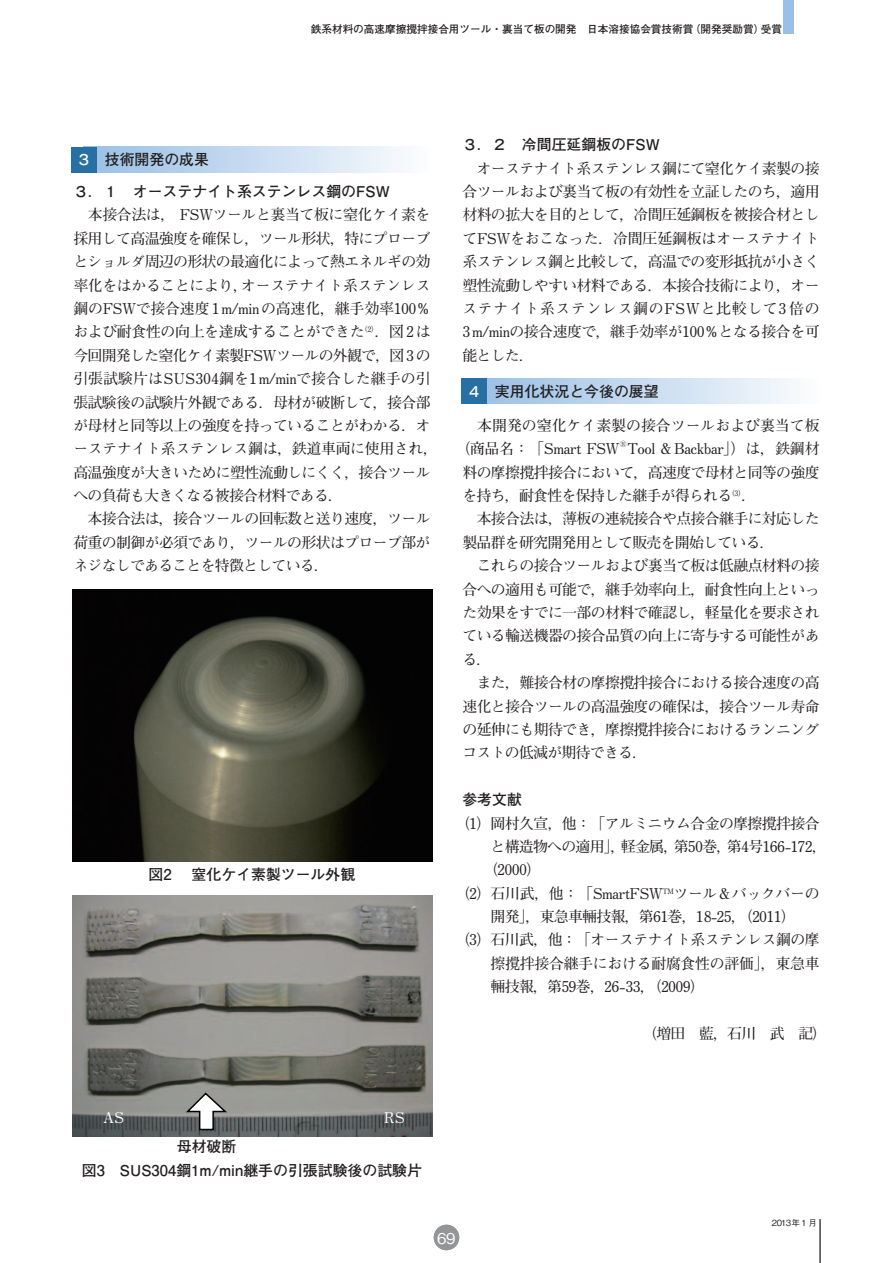
<style>
.page{position:relative;width:893px;height:1263px;background:#fff}
.page>*{position:absolute;margin:0;border:0;box-sizing:border-box;transform-origin:0 0}
.t1{font:700 14.85px/23.4px "Futo Min A101 Pro";letter-spacing:-.04em;color:#231f20;text-align:justify}
.t2{font:700 14.85px "Futo Go B101 Pro";color:#231f20}
.t3{font:700 14.85px "Futo Min A101 Pro";letter-spacing:-.02em;color:#231f20}
.t4{font:700 14.85px/23.4px "Futo Min A101 Pro";color:#231f20}
.t5{font:700 14.85px "Futo Min A101 Pro";color:#fff}
.t6{font:500 14.85px "Gothic BBB Pro";color:#fff}
.t7{font:700 10.65px "Futo Go B101 Pro";color:#231f20}
.t8{font:500 8.55px "Gothic BBB Pro";letter-spacing:-.02em;color:#231f20}
.t9{font:700 8.55px "Futo Min A101 Pro";color:#231f20}
.s1{color:#fff}
</style>
<div class="page">
<div style="left:434px;top:1225px;width:25px;height:25px;background:#939598;border-radius:50%"></div>
<div style="left:783px;top:0;width:11px;height:34px;background:#99c0e6"></div>
<hr style="left:819px;top:1219px;width:2px;height:44px;background:#231f20">
<div style="left:84px;top:147px;width:345px;height:25px;background:linear-gradient(to right,#97bee5,#fbfcfe)"></div>
<div style="left:71px;top:147px;width:26px;height:25px;background:#286fa4"></div>
<div style="left:474px;top:378px;width:346px;height:26px;background:linear-gradient(to right,#97bee5,#fbfcfe)"></div>
<div style="left:461px;top:378px;width:26px;height:26px;background:#286fa4"></div>
<img style="left:73px;top:589px;width:359px;height:273px">
<img style="left:73px;top:895px;width:359px;height:242px">
<svg style="left:186px;top:1092px;width:41px;height:38px"></svg>
<p class="t7" style="left:311px;top:20px;width:473px">鉄系材料の高速摩擦攪拌接合用ツール・裏当て板の開発 日本溶接協会賞技術賞（開発奨励賞）受賞</p>
<p class="t2" style="left:77px;top:148px;width:134px"><span class="s1">３</span> 技術開発の成果</p>
<p class="t2" style="left:73px;top:180px;width:318px">３．１ オーステナイト系ステンレス鋼のFSW</p>
<p class="t1" style="left:73px;top:201px;width:366px;text-align:left;text-indent:15px">本接合法は， FSWツールと裏当て板に窒化ケイ素を採用して高温強度を確保し，ツール形状，特にプローブとショルダ周辺の形状の最適化によって熱エネルギの効率化をはかることにより, オーステナイト系ステンレス鋼のFSWで接合速度 1m/minの高速化，継手効率100％および耐食性の向上を達成することができた<sup>（2）</sup>．図 2は今回開発した窒化ケイ素製FSWツールの外観で，図 3 の引張試験片はSUS304鋼を1m/minで接合した継手の引張試験後の試験片外観である．母材が破断して，接合部が母材と同等以上の強度を持っていることがわかる．オーステナイト系ステンレス鋼は，鉄道車両に使用され，高温強度が大きいために塑性流動しにくく，接合ツールへの負荷も大きくなる被接合材料である．</p>
<p class="t1" style="left:73px;top:505px;width:359px;text-indent:14px">本接合法は，接合ツールの回転数と送り速度，ツール荷重の制御が必須であり，ツールの形状はプローブ部がネジなしであることを特徴としている．</p>
<p class="t2" style="left:149px;top:863px;width:25px">図2</p>
<p class="t2" style="left:192px;top:863px;width:165px">窒化ケイ素製ツール外観</p>
<p class="t2" style="left:462px;top:133px;width:199px">３．２ 冷間圧延鋼板のFSW</p>
<p class="t1" style="left:462px;top:155px;width:359px;text-indent:14px">オーステナイト系ステンレス鋼にて窒化ケイ素製の接合ツールおよび裏当て板の有効性を立証したのち，適用材料の拡大を目的として，冷間圧延鋼板を被接合材としてFSWをおこなった．冷間圧延鋼板はオーステナイト系ステンレス鋼と比較して，高温での変形抵抗が小さく塑性流動しやすい材料である．本接合技術により，オーステナイト系ステンレス鋼のFSWと比較して3倍の3m/minの接合速度で，継手効率が100％となる接合を可能とした．</p>
<p class="t2" style="left:467px;top:379px;width:193px"><span class="s1">４</span> 実用化状況と今後の展望</p>
<p class="t4" style="left:456px;top:412px;width:365px;text-indent:22px">本開発の窒化ケイ素製の接合ツールおよび裏当て板（商品名：「Smart FSW</p>
<p class="t9" style="left:620px;top:437px;width:8px">®</p>
<p class="t1" style="left:462px;top:435px;width:359px;text-indent:165px">Tool &amp; Backbar」）は，鉄鋼材料の摩擦攪拌接合において，高速度で母材と同等の強度を持ち，耐食性を保持した継手が得られる<sup>（3）</sup>．</p>
<p class="t1" style="left:462px;top:505px;width:359px;text-indent:14px">本接合法は，薄板の連続接合や点接合継手に対応した製品群を研究開発用として販売を開始している．</p>
<p class="t1" style="left:462px;top:552px;width:359px;text-indent:14px">これらの接合ツールおよび裏当て板は低融点材料の接合への適用も可能で，継手効率向上，耐食性向上といった効果をすでに一部の材料で確認し，軽量化を要求されている輸送機器の接合品質の向上に寄与する可能性がある．</p>
<p class="t1" style="left:462px;top:669px;width:359px;text-indent:14px">また，難接合材の摩擦攪拌接合における接合速度の高速化と接合ツールの高温強度の確保は，接合ツール寿命の延伸にも期待でき，摩擦攪拌接合におけるランニングコストの低減が期待できる．</p>
<p class="t2" style="left:462px;top:788px;width:61px">参考文献</p>
<p class="t1" style="left:455px;top:809px;width:366px">（1）岡村久宣，他：「アルミニウム合金の摩擦攪拌接合</p>
<p class="t1" style="left:491px;top:833px;width:338px">と構造物への適用」，軽金属，第50巻，第4号166-172，</p>
<p class="t1" style="left:483px;top:856px;width:60px">（2000）</p>
<p class="t3" style="left:455px;top:881px;width:366px">（2）石川武，他：「SmartFSW<sup>TM</sup>ツール＆バックバーの</p>
<p class="t1" style="left:491px;top:903px;width:307px">開発」，東急車輛技報，第61巻，18-25，（2011）</p>
<p class="t1" style="left:455px;top:926px;width:366px">（3）石川武，他：「オーステナイト系ステンレス鋼の摩</p>
<p class="t3" style="left:491px;top:952px;width:331px">擦攪拌接合継手における耐腐食性の評価」，東急車</p>
<p class="t1" style="left:491px;top:973px;width:216px">輛技報，第59巻，26-33，（2009）</p>
<p class="t1" style="left:642px;top:1020px;width:186px">（増田 藍，石川 武 記）</p>
<p class="t5" style="left:103px;top:1106px;width:23px">AS</p>
<p class="t5" style="left:384px;top:1106px;width:22px">RS</p>
<p class="t2" style="left:177px;top:1135px;width:61px">母材破断</p>
<p class="t2" style="left:82px;top:1158px;width:342px">図3 SUS304鋼1m/min継手の引張試験後の試験片</p>
<p class="t6" style="left:439px;top:1225px;width:18px">69</p>
<p class="t8" style="left:772px;top:1216px;width:47px">2013年１月</p>
</div>
